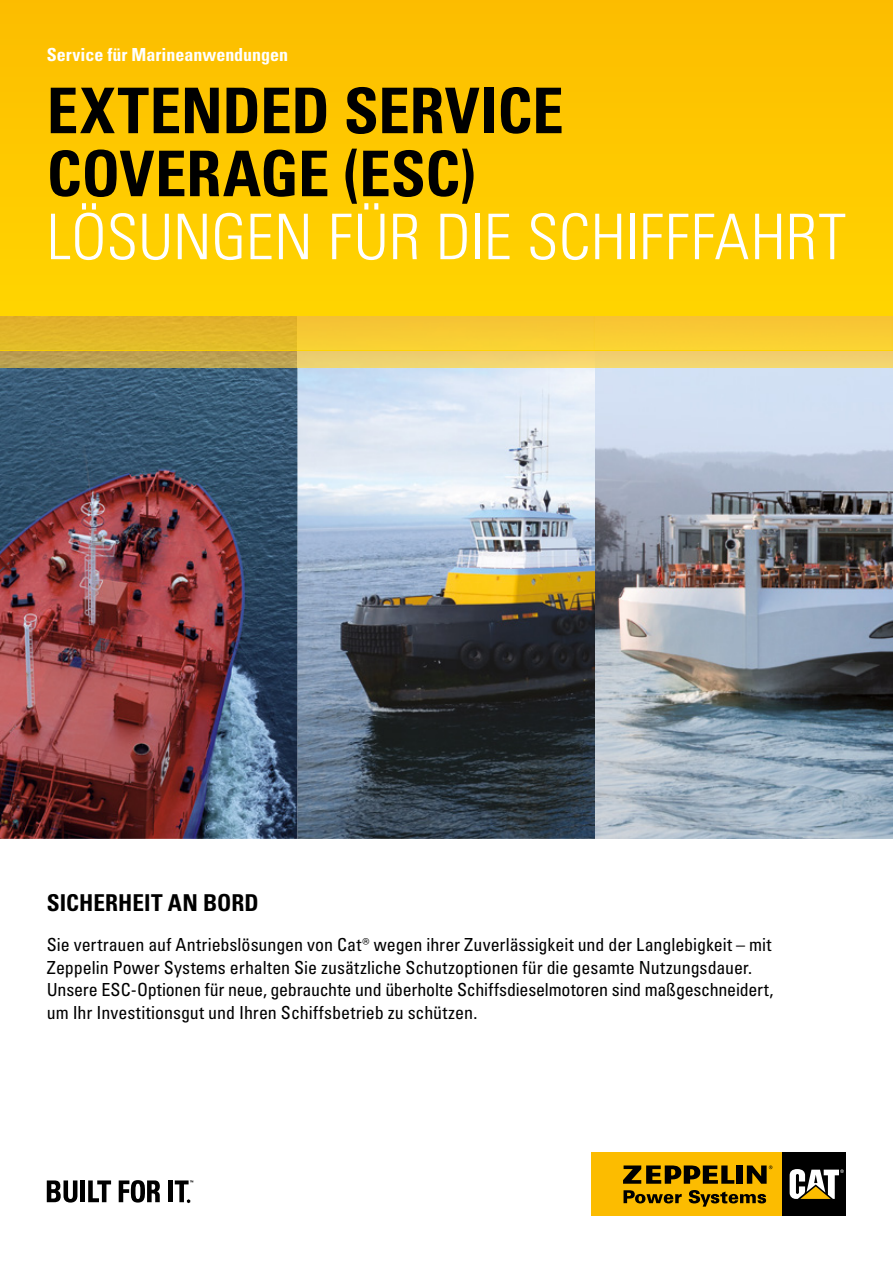
<style>
.page{position:relative;width:893px;height:1263px;background:#fff}
.page>*{position:absolute;margin:0;border:0;box-sizing:border-box;transform-origin:0 0}
.t1{font:63px/63px "Univers LTCYR 67 Bold Cond";letter-spacing:-.005em;color:#000}
.t2{font:63px "Univers LTCYR 47 Light Cond";color:#fff}
.t3{font:23.25px "Univers LTCYR 67 Bold Cond";letter-spacing:.005em;color:#000}
.t4{font:condensed 18px/22.5px "Univers LTCYR 57";letter-spacing:-.005em;color:#000}
.t5{font:18px "Univers LTCYR 67 Bold Cond";color:#fff}
</style>
<div class="page">
<svg style="left:47px;top:1180px;width:30px;height:22px"></svg>
<div style="left:80px;top:1180px;width:5px;height:22px;background:#000"></div>
<svg style="left:88px;top:1180px;width:23px;height:22px"></svg>
<svg style="left:119px;top:1180px;width:41px;height:22px"></svg>
<hr style="left:169px;top:1180px;width:4px;height:22px;background:#000">
<svg style="left:175px;top:1180px;width:18px;height:23px"></svg>
<img style="left:0;top:368px;width:595px;height:471px">
<img style="left:595px;top:368px;width:298px;height:471px">
<div style="left:0;top:0;width:893px;height:317px;background:#fec900"></div>
<img style="left:0;top:317px;width:893px;height:51px">
<img style="left:0;top:351px;width:298px;height:1px">
<img style="left:298px;top:351px;width:297px;height:1px">
<img style="left:595px;top:351px;width:298px;height:1px">
<div style="left:591px;top:1152px;width:191px;height:64px;background:#fcbc00"></div>
<div style="left:782px;top:1152px;width:64px;height:64px;background:#000"></div>
<svg style="left:790px;top:1169px;width:54px;height:30px"></svg>
<svg style="left:623px;top:1190px;width:59px;height:13px"></svg>
<svg style="left:689px;top:1190px;width:77px;height:16px"></svg>
<svg style="left:747px;top:1165px;width:25px;height:19px"></svg>
<svg style="left:623px;top:1165px;width:111px;height:19px"></svg>
<div style="left:736px;top:1165px;width:7px;height:19px;background:#000"></div>
<p class="t5" style="left:47px;top:44px;width:243px">Service für Marineanwendungen</p>
<h1 class="t1" style="left:47px;top:78px;width:518px">EXTENDED SERVICE<br>COVERAGE (ESC)</h1>
<h1 class="t2" style="left:47px;top:194px;width:801px">LÖSUNGEN FÜR DIE SCHIFFFAHRT</h1>
<p class="t3" style="left:47px;top:888px;width:214px">SICHERHEIT AN BORD</p>
<p class="t4" style="left:47px;top:933px;width:728px">Sie vertrauen auf Antriebslösungen von Cat® wegen ihrer Zuverlässigkeit und der Langlebigkeit – mit Zeppelin Power Systems erhalten Sie zusätzliche Schutzoptionen für die gesamte Nutzungsdauer.<br>Unsere ESC-Optionen für neue, gebrauchte und überholte Schiffsdieselmotoren sind maßgeschneidert, um Ihr Investitionsgut und Ihren Schiffsbetrieb zu schützen.</p>
</div>
